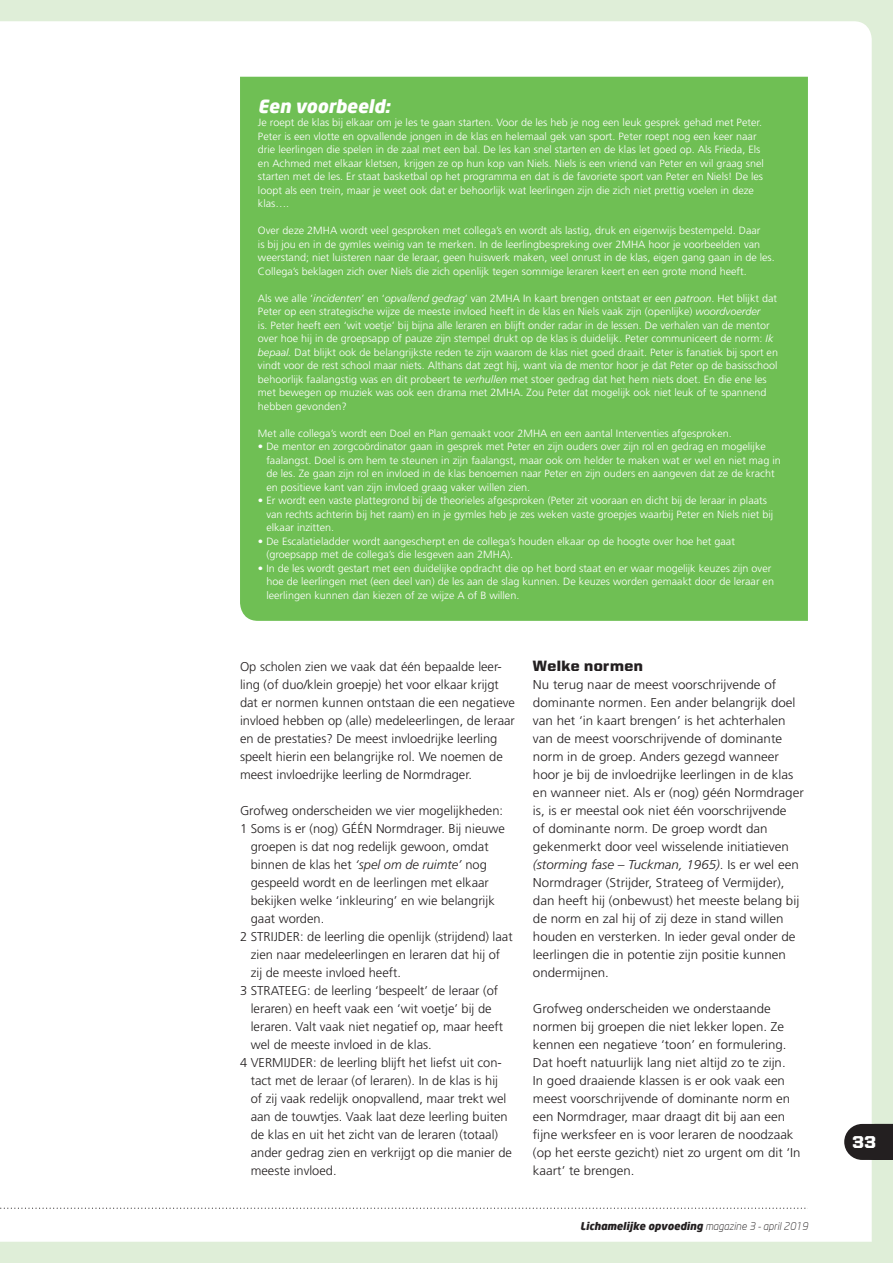
<style>
.page{position:relative;width:893px;height:1263px;background:#dfeed8}
.page>*{position:absolute;margin:0;border:0;box-sizing:border-box;transform-origin:0 0}
.t1{font:italic 900 18px "Neo Sans";color:#fff}
.t2{font:900 17.25px "United Sans Reg";color:#fff}
.t3{font:900 15px "United Sans Reg";letter-spacing:.025em;color:#231f20}
.t4{font:300 12.75px/18px "Frutiger LT Std";color:#231f20}
.t5{font:300 12.75px/18px "Frutiger LT Std";color:#231f20;scale:1.05 1}
.t6{font:300 12.75px/18px "Frutiger LT Std";color:#231f20;scale:1.04 1}
.t7{font:300 10.5px/13.5px "Frutiger LT Std";color:#fff}
.t8{font:italic 900 10.5px "Neo Sans";color:#231f20}
.s1{font-style:italic}
.s2{font-weight:300}
</style>
<div class="page">
<div style="left:0;top:21px;width:872px;height:1221px;background:#fff"></div>
<div style="left:240px;top:77px;width:568px;height:544px;background:#6fbf54"></div>
<svg style="left:844px;top:1124px;width:49px;height:36px"></svg>
<svg style="left:0;top:1207px;width:808px;height:2px"></svg>
<h1 class="t1" style="left:258px;top:94px;width:134px">Een voorbeeld:</h1>
<p class="t7" style="left:258px;top:116px;width:507px">Je roept de klas bij elkaar om je les te gaan starten. Voor de les heb je nog een leuk gesprek gehad met Peter.<br>Peter is een vlotte en opvallende jongen in de klas en helemaal gek van sport. Peter roept nog een keer naar drie leerlingen die spelen in de zaal met een bal. De les kan snel starten en de klas let goed op. Als Frieda, Els en Achmed met elkaar kletsen, krijgen ze op hun kop van Niels. Niels is een vriend van Peter en wil graag snel starten met de les. Er staat basketbal op het programma en dat is de favoriete sport van Peter en Niels! De les loopt als een trein, maar je weet ook dat er behoorlijk wat leerlingen zijn die zich niet prettig voelen in deze klas….</p>
<p class="t7" style="left:258px;top:224px;width:518px">Over deze 2MHA wordt veel gesproken met collega’s en wordt als lastig, druk en eigenwijs bestempeld. Daar<br>is bij jou en in de gymles weinig van te merken. In de leerlingbespreking over 2MHA hoor je voorbeelden van weerstand; niet luisteren naar de leraar, geen huiswerk maken, veel onrust in de klas, eigen gang gaan in de les.<br>Collega’s beklagen zich over Niels die zich openlijk tegen sommige leraren keert en een grote mond heeft.</p>
<p class="t7" style="left:258px;top:292px;width:522px">Als we alle ‘<span class="s1">incidenten</span>’ en ‘<span class="s1">opvallend gedrag</span>’ van 2MHA In kaart brengen ontstaat er een <span class="s1">patroon</span>. Het blijkt dat Peter op een strategische wijze de meeste invloed heeft in de klas en Niels vaak zijn (openlijke) <span class="s1">woordvoerder<br></span>is. Peter heeft een ‘wit voetje’ bij bijna alle leraren en blijft onder radar in de lessen. De verhalen van de mentor over hoe hij in de groepsapp of pauze zijn stempel drukt op de klas is duidelijk. Peter communiceert de norm: <span class="s1">Ik bepaal.</span> Dat blijkt ook de belangrijkste reden te zijn waarom de klas niet goed draait. Peter is fanatiek bij sport en vindt voor de rest school maar niets. Althans dat zegt hij, want via de mentor hoor je dat Peter op de basisschool behoorlijk faalangstig was en dit probeert te <span class="s1">verhullen</span> met stoer gedrag dat het hem niets doet. En die ene les met bewegen op muziek was ook een drama met 2MHA. Zou Peter dat mogelijk ook niet leuk of te spannend hebben gevonden?</p>
<p class="t7" style="left:258px;top:427px;width:475px">Met alle collega’s wordt een Doel en Plan gemaakt voor 2MHA en een aantal Interventies afgesproken.</p>
<p class="t7" style="left:266px;top:440px;width:516px;text-indent:-8px">• De mentor en zorgcoördinator gaan in gesprek met Peter en zijn ouders over zijn rol en gedrag en mogelijke faalangst. Doel is om hem te steunen in zijn faalangst, maar ook om helder te maken wat er wel en niet mag in de les. Ze gaan zijn rol en invloed in de klas benoemen naar Peter en zijn ouders en aangeven dat ze de kracht en positieve kant van zijn invloed graag vaker willen zien.</p>
<p class="t7" style="left:266px;top:494px;width:508px;text-indent:-8px">• Er wordt een vaste plattegrond bij de theorieles afgesproken (Peter zit vooraan en dicht bij de leraar in plaats van rechts achterin bij het raam) en in je gymles heb je zes weken vaste groepjes waarbij Peter en Niels niet bij elkaar inzitten.</p>
<p class="t7" style="left:266px;top:535px;width:470px;text-indent:-8px">• De Escalatieladder wordt aangescherpt en de collega’s houden elkaar op de hoogte over hoe het gaat (groepsapp met de collega’s die lesgeven aan 2MHA).</p>
<p class="t7" style="left:266px;top:562px;width:509px;text-indent:-8px">• In de les wordt gestart met een duidelijke opdracht die op het bord staat en er waar mogelijk keuzes zijn over hoe de leerlingen met (een deel van) de les aan de slag kunnen. De keuzes worden gemaakt door de leraar en leerlingen kunnen dan kiezen of ze wijze A of B willen.</p>
<p class="t4" style="left:240px;top:657px;width:276px">Op scholen zien we vaak dat één bepaalde leer&shy;ling (of duo/klein groepje) het voor elkaar krijgt dat er normen kunnen ontstaan die een negatieve invloed hebben op (alle) medeleerlingen, de leraar en de prestaties? De meest invloedrijke leerling speelt hierin een belangrijke rol. We noemen de meest invloedrijke leerling de Normdrager.</p>
<p class="t4" style="left:240px;top:801px;width:265px">Grofweg onderscheiden we vier mogelijkheden:</p>
<p class="t4" style="left:240px;top:819px;width:267px">1 Soms is er (nog) GÉÉN Normdrager. Bij nieuwe</p>
<p class="t4" style="left:251px;top:837px;width:239px">groepen is dat nog redelijk gewoon, omdat</p>
<p class="t4" style="left:251px;top:855px;width:238px">binnen de klas het <span class="s1">‘spel om de ruimte’</span> nog</p>
<p class="t4" style="left:251px;top:873px;width:240px">gespeeld wordt en de leerlingen met elkaar</p>
<p class="t4" style="left:251px;top:891px;width:246px">bekijken welke ‘inkleuring’ en wie belangrijk</p>
<p class="t4" style="left:251px;top:909px;width:75px">gaat worden.</p>
<p class="t4" style="left:240px;top:927px;width:274px">2 STRIJDER: de leerling die openlijk (strijdend) laat</p>
<p class="t4" style="left:251px;top:945px;width:251px">zien naar medeleerlingen en leraren dat hij of</p>
<p class="t4" style="left:251px;top:963px;width:152px">zij de meeste invloed heeft.</p>
<p class="t4" style="left:240px;top:981px;width:260px">3 STRATEEG: de leerling ‘bespeelt’ de leraar (of</p>
<p class="t4" style="left:251px;top:999px;width:242px">leraren) en heeft vaak een ‘wit voetje’ bij de</p>
<p class="t4" style="left:251px;top:1017px;width:254px">leraren. Valt vaak niet negatief op, maar heeft</p>
<p class="t4" style="left:251px;top:1035px;width:183px">wel de meeste invloed in de klas.</p>
<p class="t4" style="left:240px;top:1053px;width:263px">4 VERMIJDER: de leerling blijft het liefst uit con-</p>
<p class="t4" style="left:251px;top:1071px;width:249px">tact met de leraar (of leraren). In de klas is hij</p>
<p class="t4" style="left:251px;top:1089px;width:257px">of zij vaak redelijk onopvallend, maar trekt wel</p>
<p class="t4" style="left:251px;top:1107px;width:258px">aan de touwtjes. Vaak laat deze leerling buiten</p>
<p class="t4" style="left:251px;top:1125px;width:249px">de klas en uit het zicht van de leraren (totaal)</p>
<p class="t4" style="left:251px;top:1143px;width:263px">ander gedrag zien en verkrijgt op die manier de</p>
<p class="t4" style="left:251px;top:1161px;width:87px">meeste invloed.</p>
<h3 class="t3" style="left:533px;top:657px;width:111px">Welke normen</h3>
<p class="t5" style="left:533px;top:675px;width:259px">Nu terug naar de meest voorschrijvende of dominante normen. Een ander belangrijk doel van het ‘in kaart brengen’ is het achterhalen van de meest voorschrijvende of dominante norm in de groep. Anders gezegd wanneer hoor je bij de invloedrijke leerlingen in de klas en wanneer niet. Als er (nog) géén Normdrager is, is er meestal ook niet één voorschrijvende<br>of dominante norm. De groep wordt dan gekenmerkt door veel wisselende initiatieven <span class="s1">(storming fase – Tuckman, 1965)</span>. Is er wel een Normdrager (Strijder, Strateeg of Vermijder), dan heeft hij (onbewust) het meeste belang bij de norm en zal hij of zij deze in stand willen houden en versterken. In ieder geval onder de leerlingen die in potentie zijn positie kunnen ondermijnen.</p>
<p class="t6" style="left:533px;top:999px;width:259px">Grofweg onderscheiden we onderstaande normen bij groepen die niet lekker lopen. Ze kennen een negatieve ‘toon’ en formulering.<br>Dat hoeft natuurlijk lang niet altijd zo te zijn.<br>In goed draaiende klassen is er ook vaak een meest voorschrijvende of dominante norm en een Normdrager, maar draagt dit bij aan een fijne werksfeer en is voor leraren de noodzaak (op het eerste gezicht) niet zo urgent om dit ‘In kaart’ te brengen.</p>
<p class="t8" style="left:580px;top:1219px;width:229px">Lichamelijke opvoeding <span class="s2">magazine 3 - april 2019</span></p>
<h2 class="t2" style="left:852px;top:1133px;width:25px">33</h2>
</div>
